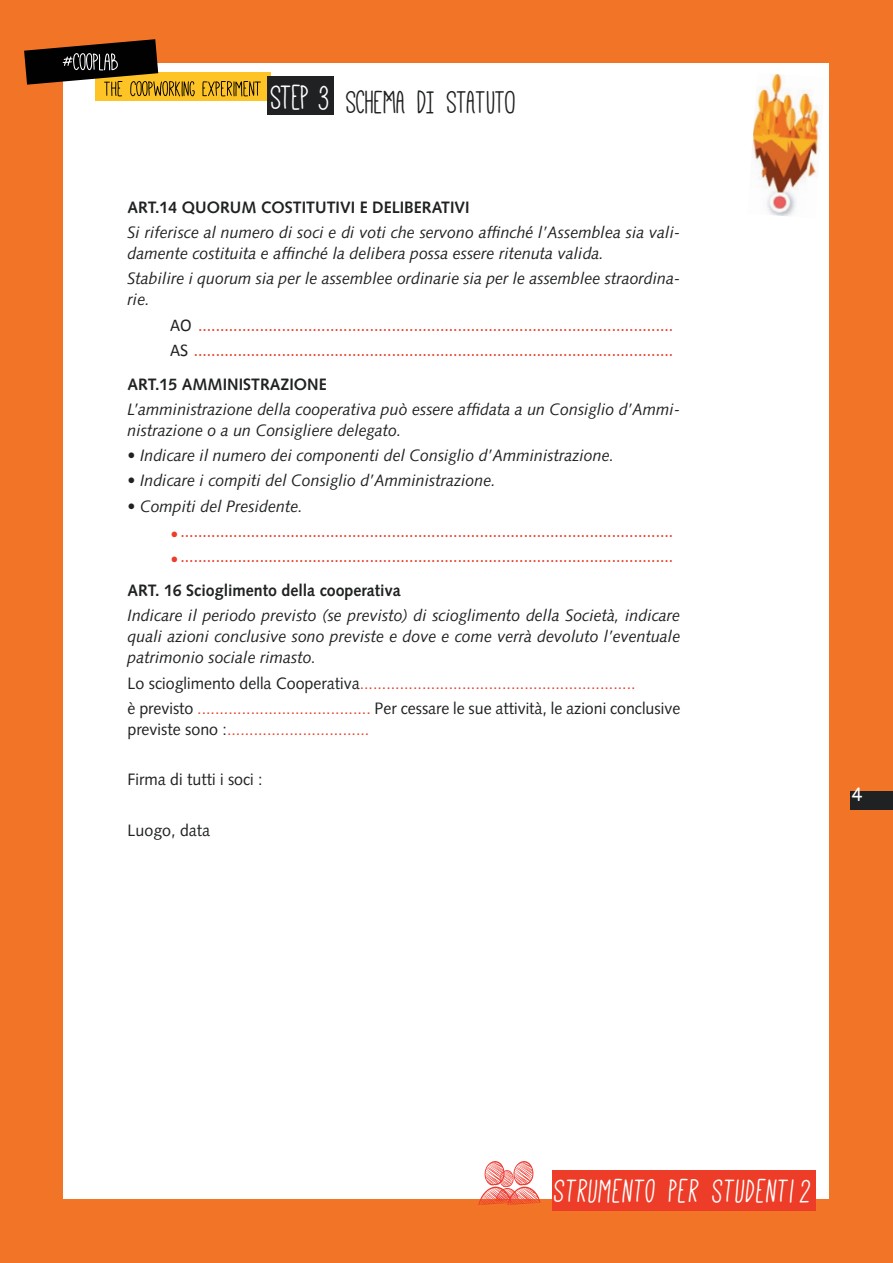
<style>
.page{position:relative;width:893px;height:1263px;background:#f27527}
.page>*{position:absolute;margin:0;border:0;box-sizing:border-box;transform-origin:0 0}
.t1{font:36.6px "Mathlete Bulky Slant";letter-spacing:.04em;color:#fff}
.t2{font:36px "Mathlete Bulky";letter-spacing:.01em;color:#1f2122}
.t3{font:22.5px "Courier Prime Code";color:#fff}
.t4{font:18px/25.2px "Calibri";color:#ed3c28}
.t5{font:italic 16.5px/21px "Syntax LT Std";color:#1f2122}
.t6{font:16.5px/25.2px "Syntax LT Std";color:#ed3c28}
.t7{font:700 16.5px "Syntax LT Std";color:#1f2122}
.t8{font:16.5px "Syntax LT Std";color:#1f2122}
.s1{font-size:38.4px;color:#fff}
.s2{color:#1f2122}
</style>
<div class="page">
<div style="left:850px;top:791px;width:43px;height:18px;background:#1f2122"></div>
<div style="left:64px;top:64px;width:765px;height:1135px;background:#fff"></div>
<div style="left:95px;top:72px;width:176px;height:29px;background:#fec325"></div>
<svg style="left:24px;top:39px;width:237px;height:58px"></svg>
<img style="left:752px;top:74px;width:68px;height:142px">
<div style="left:267px;top:76px;width:67px;height:39px;background:#1f2122"></div>
<div style="left:552px;top:1170px;width:263px;height:41px;background:#ed3c28"></div>
<svg style="left:478px;top:1161px;width:62px;height:44px"></svg>
<h2 class="t2" style="left:271px;top:85px;width:247px"><span class="s1">Step 3</span> SCHEMA DI STATUTO</h2>
<p class="t7" style="left:128px;top:198px;width:344px">ART.14 QUORUM COSTITUTIVI E DELIBERATIVI</p>
<p class="t5" style="left:128px;top:222px;width:554px">Si riferisce al numero di soci e di voti che servono affinché l’Assemblea sia vali&shy;damente costituita e affinché la delibera possa essere ritenuta valida.</p>
<p class="t5" style="left:128px;top:268px;width:554px">Stabilire i quorum sia per le assemblee ordinarie sia per le assemblee straordina&shy;rie.</p>
<p class="t4" style="left:170px;top:311px;width:505px"><span class="s2">AO</span> ............................................................................................................<br><span class="s2">AS</span> .............................................................................................................</p>
<p class="t7" style="left:128px;top:375px;width:201px">ART.15 AMMINISTRAZIONE</p>
<p class="t5" style="left:128px;top:399px;width:554px">L’amministrazione della cooperativa può essere affidata a un Consiglio d’Ammi&shy;nistrazione o a un Consigliere delegato.</p>
<p class="t5" style="left:128px;top:445px;width:488px">• Indicare il numero dei componenti del Consiglio d’Amministrazione.</p>
<p class="t5" style="left:128px;top:470px;width:370px">• Indicare i compiti del Consiglio d’Amministrazione.</p>
<p class="t5" style="left:128px;top:495px;width:177px">• Compiti del Presidente.</p>
<p class="t4" style="left:170px;top:518px;width:505px">• ................................................................................................................</p>
<p class="t4" style="left:170px;top:543px;width:505px">• ................................................................................................................</p>
<p class="t7" style="left:128px;top:581px;width:275px">ART. 16 Scioglimento della cooperativa</p>
<p class="t5" style="left:128px;top:605px;width:554px;text-align:justify">Indicare il periodo previsto (se previsto) di scioglimento della Società, indicare quali azioni conclusive sono previste e dove e come verrà devoluto l’eventuale patrimonio sociale rimasto.</p>
<p class="t6" style="left:128px;top:670px;width:554px"><span class="s2">Lo scioglimento della Cooperativa</span>..............................................................<br><span class="s2">è previsto</span> ....................................... <span class="s2">Per cessare le sue attività, le azioni conclusive</span></p>
<p class="t6" style="left:128px;top:716px;width:243px"><span class="s2">previste sono :</span>................................</p>
<p class="t8" style="left:128px;top:770px;width:137px">Firma di tutti i soci :</p>
<p class="t8" style="left:128px;top:820px;width:84px">Luogo, data</p>
<h3 class="t3" style="left:850px;top:780px;width:15px">4</h3>
<h1 class="t1" style="left:555px;top:1173px;width:258px">STRUMENTO PER STUDENTI 2</h1>
</div>
